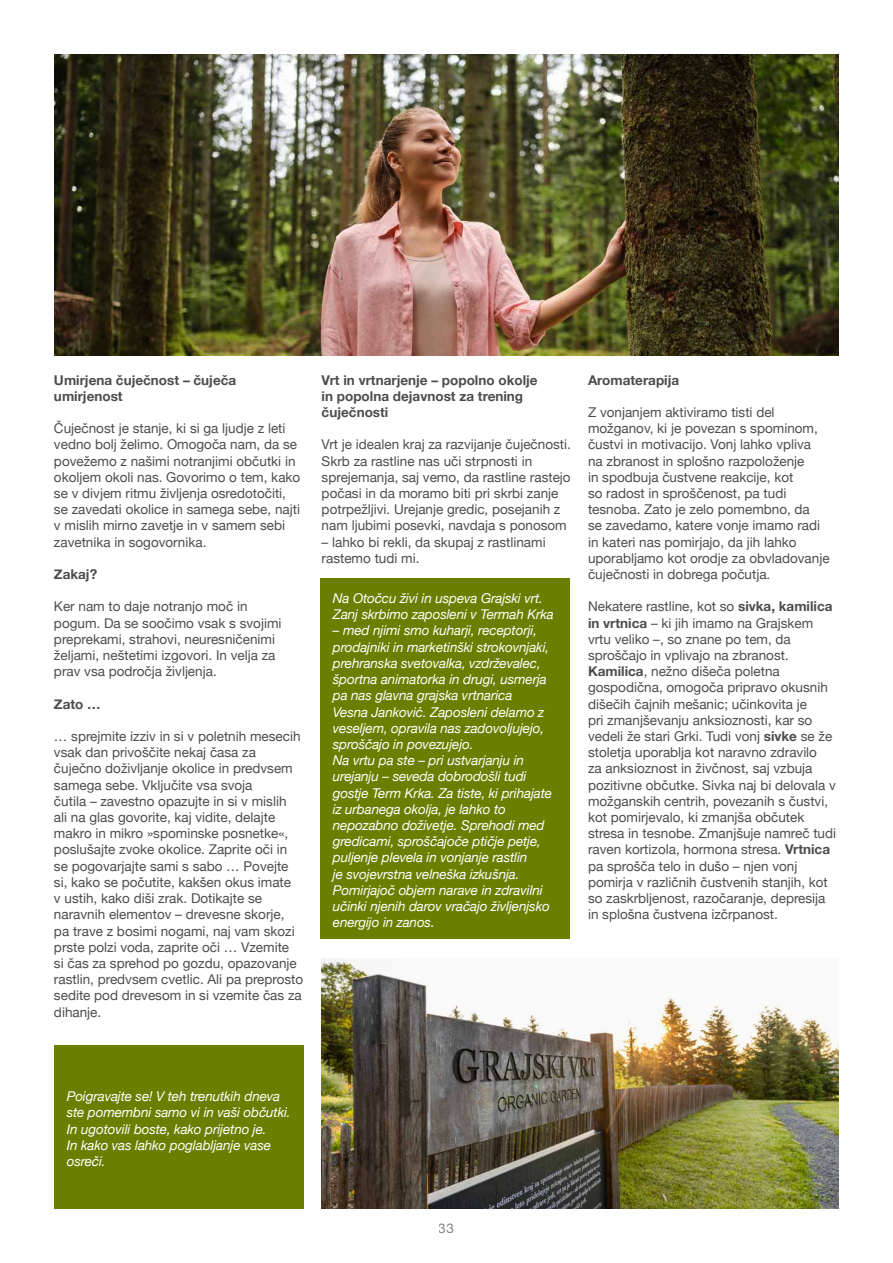
<style>
.page{position:relative;width:893px;height:1263px;background:#fff}
.page>*{position:absolute;margin:0;border:0;box-sizing:border-box;transform-origin:0 0}
.t1{font:13.5px/16.2px "Helvetica Neue";color:#4d4d4f}
.t2{font:italic 13.5px/16.2px "Helvetica Neue";letter-spacing:-.01em;color:#fff}
.t3{font:700 13.5px/16.2px "Helvetica Neue";color:#4d4d4f}
.t4{font:13.5px "Helvetica Neue";color:#000}
.s1{font-weight:700}
</style>
<div class="page">
<hr style="left:0;top:884px;width:1px;height:379px;background:#202014">
<hr style="left:0;top:0;width:1px;height:306px;background:#202014">
<img style="left:54px;top:54px;width:785px;height:301px">
<img style="left:322px;top:958px;width:517px;height:251px">
<div style="left:54px;top:1045px;width:250px;height:164px;background:#6a7f00"></div>
<div style="left:320px;top:578px;width:250px;height:361px;background:#6a7f00"></div>
<p class="t3" style="left:54px;top:372px;width:184px">Umirjena čuječnost – čuječa umirjenost</p>
<p class="t1" style="left:54px;top:421px;width:248px">Čuječnost je stanje, ki si ga ljudje z leti vedno bolj želimo. Omogoča nam, da se povežemo z našimi notranjimi občutki in okoljem okoli nas. Govorimo o tem, kako se v divjem ritmu življenja osredotočiti, se zavedati okolice in samega sebe, najti v mislih mirno zavetje in v samem sebi zavetnika in sogovornika.</p>
<p class="t3" style="left:54px;top:566px;width:45px">Zakaj?</p>
<p class="t1" style="left:54px;top:599px;width:229px">Ker nam to daje notranjo moč in pogum. Da se soočimo vsak s svojimi preprekami, strahovi, neuresničenimi željami, neštetimi izgovori. In velja za prav vsa področja življenja.</p>
<p class="t3" style="left:54px;top:696px;width:48px">Zato …</p>
<p class="t1" style="left:54px;top:729px;width:251px">… sprejmite izziv in si v poletnih mesecih vsak dan privoščite nekaj časa za čuječno doživljanje okolice in predvsem samega sebe. Vključite vsa svoja<br>čutila – zavestno opazujte in si v mislih<br>ali na glas govorite, kaj vidite, delajte makro in mikro »spominske posnetke«, poslušajte zvoke okolice. Zaprite oči in se pogovarjajte sami s sabo … Povejte si, kako se počutite, kakšen okus imate<br>v ustih, kako diši zrak. Dotikajte se naravnih elementov – drevesne skorje,<br>pa trave z bosimi nogami, naj vam skozi prste polzi voda, zaprite oči … Vzemite<br>si čas za sprehod po gozdu, opazovanje rastlin, predvsem cvetlic. Ali pa preprosto sedite pod drevesom in si vzemite čas za dihanje.</p>
<p class="t3" style="left:322px;top:372px;width:218px">Vrt in vrtnarjenje – popolno okolje in popolna dejavnost za trening čuječnosti</p>
<p class="t1" style="left:322px;top:437px;width:251px">Vrt je idealen kraj za razvijanje čuječnosti.<br>Skrb za rastline nas uči strpnosti in sprejemanja, saj vemo, da rastline rastejo počasi in da moramo biti pri skrbi zanje potrpežljivi. Urejanje gredic, posejanih z nam ljubimi posevki, navdaja s ponosom</p>
<p class="t1" style="left:322px;top:534px;width:226px">– lahko bi rekli, da skupaj z rastlinami rastemo tudi mi.</p>
<p class="t2" style="left:333px;top:591px;width:223px">Na Otočcu živi in uspeva Grajski vrt.<br>Zanj skrbimo zaposleni v Termah Krka</p>
<p class="t2" style="left:333px;top:623px;width:221px">– med njimi smo kuharji, receptorji, prodajniki in marketinški strokovnjaki, prehranska svetovalka, vzdrževalec, športna animatorka in drugi, usmerja pa nas glavna grajska vrtnarica<br>Vesna Janković. Zaposleni delamo z veseljem, opravila nas zadovoljujejo, sproščajo in povezujejo.<br>Na vrtu pa ste – pri ustvarjanju in urejanju – seveda dobrodošli tudi gostje Term Krka. Za tiste, ki prihajate iz urbanega okolja, je lahko to nepozabno doživetje. Sprehodi med gredicami, sproščajoče ptičje petje, puljenje plevela in vonjanje rastlin<br>je svojevrstna velneška izkušnja.<br>Pomirjajoč objem narave in zdravilni učinki njenih darov vračajo življenjsko energijo in zanos.</p>
<p class="t3" style="left:588px;top:372px;width:93px">Aromaterapija</p>
<p class="t1" style="left:588px;top:405px;width:243px">Z vonjanjem aktiviramo tisti del možganov, ki je povezan s spominom, čustvi in motivacijo. Vonj lahko vpliva<br>na zbranost in splošno razpoloženje<br>in spodbuja čustvene reakcije, kot<br>so radost in sproščenost, pa tudi tesnoba. Zato je zelo pomembno, da<br>se zavedamo, katere vonje imamo radi in kateri nas pomirjajo, da jih lahko uporabljamo kot orodje za obvladovanje čuječnosti in dobrega počutja.</p>
<p class="t1" style="left:588px;top:599px;width:250px">Nekatere rastline, kot so <span class="s1">sivka, kamilica in vrtnica</span> – ki jih imamo na Grajskem vrtu veliko –, so znane po tem, da sproščajo in vplivajo na zbranost.<br><span class="s1">Kamilica</span>, nežno dišeča poletna gospodična, omogoča pripravo okusnih dišečih čajnih mešanic; učinkovita je<br>pri zmanjševanju anksioznosti, kar so vedeli že stari Grki. Tudi vonj <span class="s1">sivke</span> se že stoletja uporablja kot naravno zdravilo<br>za anksioznost in živčnost, saj vzbuja pozitivne občutke. Sivka naj bi delovala v možganskih centrih, povezanih s čustvi, kot pomirjevalo, ki zmanjša občutek stresa in tesnobe. Zmanjšuje namreč tudi raven kortizola, hormona stresa. <span class="s1">Vrtnica </span>pa sprošča telo in dušo – njen vonj pomirja v različnih čustvenih stanjih, kot so zaskrbljenost, razočaranje, depresija in splošna čustvena izčrpanost.</p>
<p class="t2" style="left:67px;top:1089px;width:225px">Poigravajte se! V teh trenutkih dneva ste pomembni samo vi in vaši občutki.<br>In ugotovili boste, kako prijetno je.<br>In kako vas lahko poglabljanje vase osreči.</p>
<p class="t4" style="left:439px;top:1218px;width:17px">33</p>
</div>
